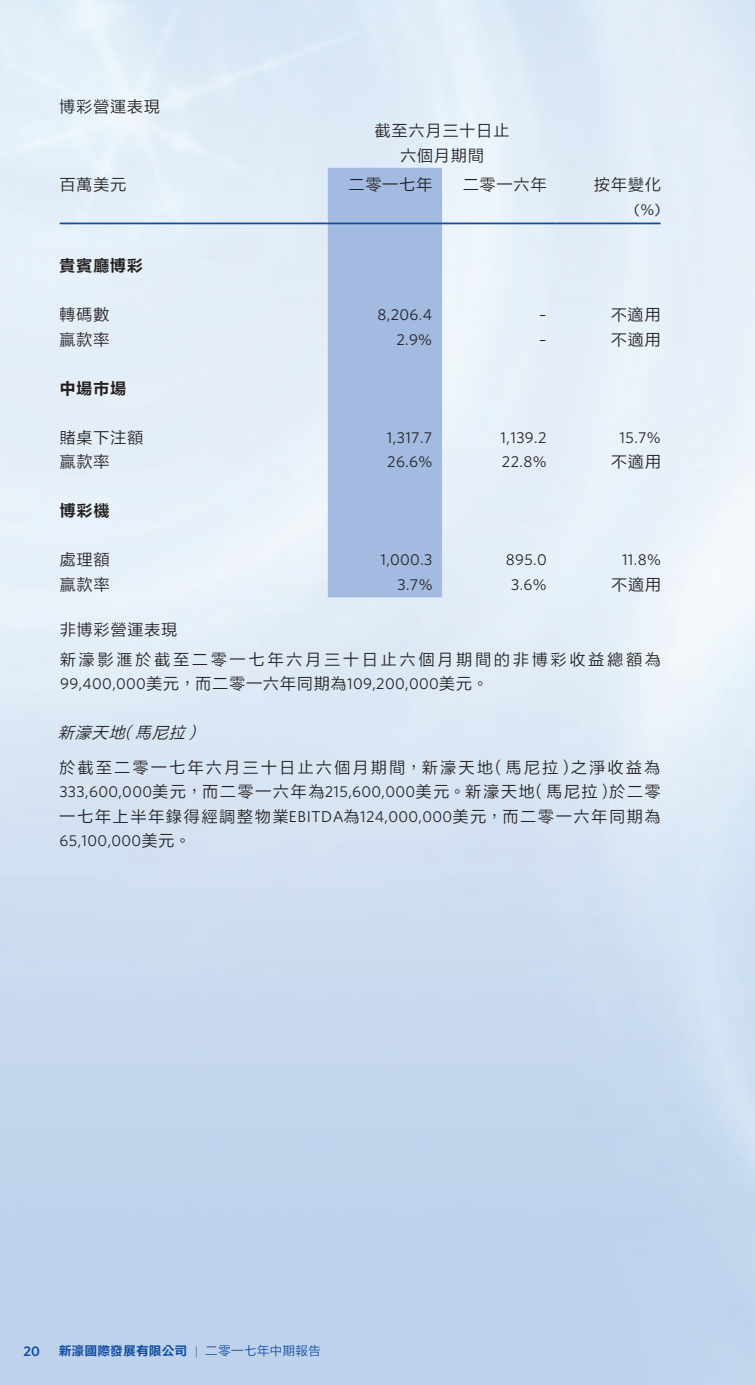
<style>
.page{position:relative;width:755px;height:1385px;background:#fff}
.page>*{position:absolute;margin:0;border:0;box-sizing:border-box;transform-origin:0 0}
.t1{font:15.75px/24.5px "FZLTXIHB B51 0";letter-spacing:.12em;color:#231f20;text-align:justify}
.t2{font:15.75px "Whitney";letter-spacing:.025em;color:#231f20}
.t3{font:15.75px/29.4px "FZLTXIHB B51 0";letter-spacing:.195em;color:#231f20}
.t4{font:15.75px/24.5px "FZLTXIHB B51 0";letter-spacing:.075em;color:#231f20;text-align:center}
.t5{font:15.75px "FZLTCHB B51 0";letter-spacing:.07em;color:#231f20}
.t6{font:italic 15.75px "FZLTXIHB B51 0";color:#231f20}
.t7{font:600 14px "Whitney";color:#124da0}
.t8{font:12.25px "FZLTCHB B51 0";letter-spacing:.05em;color:#124da0}
.s1{font-family:"FZLTXIHB B51 0"}
.s2{font-family:"Whitney"}
.s3{font-family:"Whitney";font-weight:300}
</style>
<div class="page">
<img style="left:0;top:0;width:754px;height:1384px">
<div style="left:327px;top:168px;width:114px;height:429px;background:#a3bbe0"></div>
<hr style="left:60px;top:222px;width:267px;height:2px;background:#124da0">
<hr style="left:327px;top:222px;width:114px;height:2px;background:#124da0">
<hr style="left:441px;top:222px;width:115px;height:2px;background:#124da0">
<hr style="left:556px;top:222px;width:104px;height:2px;background:#124da0">
<p class="t1" style="left:60px;top:94px;width:102px">博彩營運表現</p>
<p class="t4" style="left:374px;top:119px;width:136px">截至六月三十日止六個月期間</p>
<p class="t1" style="left:60px;top:173px;width:68px">百萬美元</p>
<p class="t1" style="left:348px;top:173px;width:85px">二零一七年</p>
<p class="t1" style="left:462px;top:173px;width:85px">二零一六年</p>
<p class="t1" style="left:593px;top:173px;width:68px">按年變化</p>
<p class="t2" style="left:633px;top:199px;width:28px">(%)</p>
<p class="t5" style="left:60px;top:257px;width:85px">貴賓廳博彩</p>
<p class="t1" style="left:59px;top:302px;width:51px">轉碼數</p>
<p class="t2" style="left:377px;top:304px;width:56px">8,206.4</p>
<p class="t2" style="left:539px;top:304px;width:9px">–</p>
<p class="t1" style="left:610px;top:302px;width:51px">不適用</p>
<p class="t1" style="left:60px;top:327px;width:51px">贏款率</p>
<p class="t2" style="left:396px;top:328px;width:37px">2.9%</p>
<p class="t2" style="left:539px;top:328px;width:9px">–</p>
<p class="t1" style="left:610px;top:327px;width:51px">不適用</p>
<p class="t5" style="left:60px;top:379px;width:68px">中場市場</p>
<p class="t1" style="left:60px;top:425px;width:85px">賭桌下注額</p>
<p class="t2" style="left:386px;top:426px;width:47px">1,317.7</p>
<p class="t2" style="left:500px;top:426px;width:47px">1,139.2</p>
<p class="t2" style="left:619px;top:426px;width:43px">15.7%</p>
<p class="t1" style="left:60px;top:449px;width:51px">贏款率</p>
<p class="t2" style="left:387px;top:451px;width:47px">26.6%</p>
<p class="t2" style="left:501px;top:451px;width:46px">22.8%</p>
<p class="t1" style="left:610px;top:449px;width:51px">不適用</p>
<p class="t5" style="left:60px;top:502px;width:51px">博彩機</p>
<p class="t1" style="left:60px;top:547px;width:51px">處理額</p>
<p class="t2" style="left:380px;top:549px;width:54px">1,000.3</p>
<p class="t2" style="left:505px;top:549px;width:42px">895.0</p>
<p class="t2" style="left:621px;top:549px;width:40px">11.8%</p>
<p class="t1" style="left:60px;top:572px;width:51px">贏款率</p>
<p class="t2" style="left:397px;top:573px;width:37px">3.7%</p>
<p class="t2" style="left:511px;top:573px;width:37px">3.6%</p>
<p class="t1" style="left:611px;top:572px;width:51px">不適用</p>
<p class="t3" style="left:60px;top:615px;width:602px">非博彩營運表現<br>新濠影滙於截至二零一七年六月三十日止六個月期間的非博彩收益總額為</p>
<p class="t2" style="left:60px;top:673px;width:429px">99,400,000<span class="s1">美元，而二零一六年同期為</span>109,200,000<span class="s1">美元。</span></p>
<p class="t6" style="left:58px;top:724px;width:149px">新濠天地（馬尼拉）</p>
<p class="t1" style="left:59px;top:755px;width:602px">於截至二零一七年六月三十日止六個月期間，新濠天地（馬尼拉）之淨收益為<span class="s2">333,600,000</span>美元，而二零一六年為<span class="s2">215,600,000</span>美元。新濠天地（馬尼拉）於二零一七年上半年錄得經調整物業<span class="s2">EBITDA</span>為<span class="s2">124,000,000</span>美元，而二零一六年同期為</p>
<p class="t2" style="left:60px;top:830px;width:132px">65,100,000<span class="s1">美元。</span></p>
<p class="t7" style="left:23px;top:1341px;width:18px">20</p>
<p class="t8" style="left:59px;top:1343px;width:263px">新濠國際發展有限公司 <span class="s3">|</span> <span class="s1">二零一七年中期報告</span></p>
</div>
